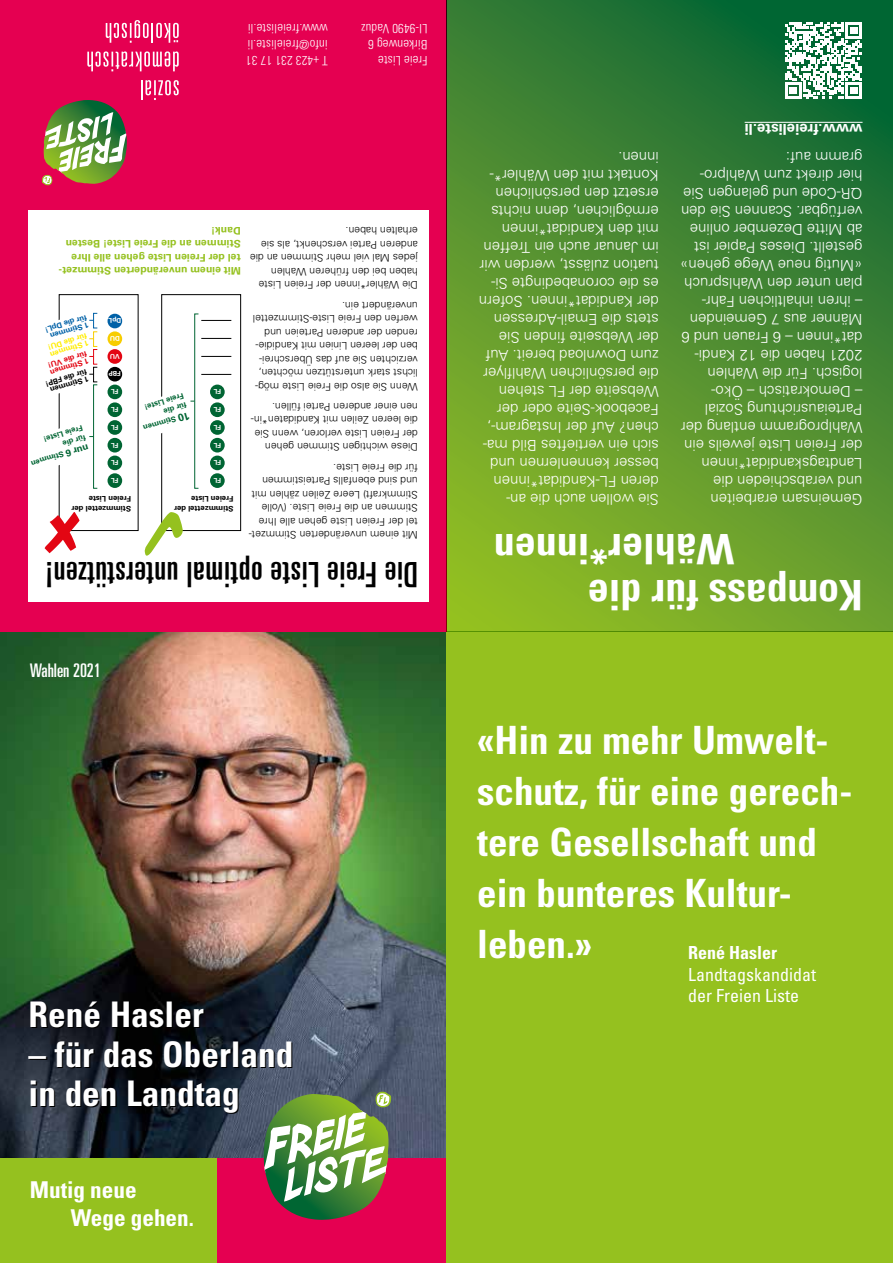
<style>
.page{position:relative;width:893px;height:1263px;background:#fff}
.page>*{position:absolute;margin:0;border:0;box-sizing:border-box;transform-origin:0 0}
.t1{font:700 condensed 42px/46.5px "Univers";color:#fff}
.t2{font:700 condensed 39px/51px "Univers";color:#fff}
.t3{font:700 condensed 35.25px/39.5px "Univers";color:#fff}
.t4{font:ultra-condensed 34.95px "Univers";letter-spacing:.02em;color:#000}
.t5{font:700 condensed 23.25px/27.8px "Univers";color:#fff}
.t6{font:ultra-condensed 18.75px "Univers";color:#fff}
.t7{font:condensed 18px/21.6px "Univers";color:#fff}
.t8{font:700 condensed 18px "Univers";color:#fff}
.t9{font:300 15px/18px "Univers";color:#fff}
.t10{font:700 15px "Univers CE";color:#fff}
.t11{font:300 condensed 12.9px/16.4px "Univers";letter-spacing:.01em;color:#fff}
.t12{font:300 10.5px/13.5px "Univers";color:#000}
.t13{font:700 10.5px/13.5px "Univers CE";color:#95c11f}
.t14{font:700 7.8px/9.6px "Univers";color:#000}
.t15{font:700 7.8px/9.6px "Univers";color:#006533}
.t16{font:700 7.8px/7.5px "Univers";color:#0061a7}
.t17{font:700 7.8px/7.5px "Univers";color:#e30613}
.t18{font:700 7.8px/7.5px "Univers";color:#ffed00}
.t19{font:700 6.75px "Univers";color:#fff}
.s1{font-size:9.6px}
.s2{font-size:10.65px}
</style>
<div class="page">
<img style="left:0;top:631px;width:446px;height:528px">
<div style="left:217px;top:1159px;width:229px;height:104px;background:#e50051"></div>
<div style="left:0;top:1159px;width:217px;height:104px;background:#95c11f"></div>
<svg style="left:263px;top:1092px;width:128px;height:128px"></svg>
<div style="left:446px;top:631px;width:447px;height:632px;background:#95c11f"></div>
<div style="left:0;top:0;width:447px;height:631px;background:#e50051"></div>
<svg style="left:145px;top:80px;width:34px;height:20px"></svg>
<hr style="left:141px;top:80px;width:2px;height:20px;background:#fff">
<svg style="left:87px;top:51px;width:92px;height:20px"></svg>
<svg style="left:106px;top:20px;width:73px;height:23px"></svg>
<img style="left:42px;top:100px;width:85px;height:85px">
<div style="left:28px;top:210px;width:401px;height:392px;background:#fff"></div>
<div style="left:161px;top:294px;width:80px;height:237px;border:1px solid #000"></div>
<div style="left:59px;top:294px;width:79px;height:237px;border:1px solid #000"></div>
<hr style="left:201px;top:374px;width:30px;height:1px;background:#000">
<hr style="left:201px;top:356px;width:30px;height:1px;background:#000">
<hr style="left:201px;top:338px;width:30px;height:1px;background:#000">
<hr style="left:201px;top:320px;width:30px;height:1px;background:#000">
<div style="left:194px;top:314px;width:5px;height:175px;border:1px solid #006533"></div>
<svg style="left:161px;top:389px;width:35px;height:46px"></svg>
<svg style="left:144px;top:512px;width:39px;height:44px"></svg>
<svg style="left:45px;top:512px;width:35px;height:41px"></svg>
<div style="left:210px;top:473px;width:15px;height:15px;background:#006533;border-radius:50%"></div>
<div style="left:210px;top:438px;width:15px;height:14px;background:#006533;border-radius:50%"></div>
<div style="left:210px;top:456px;width:15px;height:14px;background:#006533;border-radius:50%"></div>
<div style="left:210px;top:385px;width:15px;height:14px;background:#006533;border-radius:50%"></div>
<div style="left:210px;top:420px;width:15px;height:15px;background:#006533;border-radius:50%"></div>
<div style="left:210px;top:402px;width:15px;height:15px;background:#006533;border-radius:50%"></div>
<div style="left:108px;top:473px;width:14px;height:15px;background:#006533;border-radius:50%"></div>
<div style="left:108px;top:438px;width:14px;height:14px;background:#006533;border-radius:50%"></div>
<div style="left:108px;top:367px;width:14px;height:14px;background:#000;border-radius:50%"></div>
<div style="left:108px;top:456px;width:14px;height:14px;background:#006533;border-radius:50%"></div>
<div style="left:108px;top:385px;width:14px;height:14px;background:#006533;border-radius:50%"></div>
<div style="left:108px;top:420px;width:14px;height:15px;background:#006533;border-radius:50%"></div>
<div style="left:108px;top:402px;width:14px;height:15px;background:#006533;border-radius:50%"></div>
<div style="left:108px;top:331px;width:14px;height:15px;background:#f7cd00;border-radius:50%"></div>
<div style="left:108px;top:314px;width:14px;height:14px;background:#0061a7;border-radius:50%"></div>
<div style="left:93px;top:384px;width:5px;height:105px;border:1px solid #006533"></div>
<svg style="left:58px;top:421px;width:37px;height:45px"></svg>
<div style="left:108px;top:349px;width:14px;height:15px;background:#e30613;border-radius:50%"></div>
<svg style="left:58px;top:312px;width:36px;height:83px"></svg>
<svg style="left:447px;top:0;width:446px;height:631px;background:#51902f"></svg>
<hr style="left:745px;top:122px;width:117px;height:1px;background:#fff">
<svg style="left:785px;top:22px;width:77px;height:77px"></svg>
<p class="t11" style="left:328px;top:69px;width:83px;rotate:-180deg">T +423 231 17 31 info@freieliste.li www.freieliste.li</p>
<p class="t11" style="left:427px;top:69px;width:68px;rotate:-180deg">Freie Liste<br>Birkenweg 6<br>LI-9490 Vaduz</p>
<p class="t13" style="left:241px;top:277px;width:183px;rotate:-180deg">Mit einem unveränderten Stimmzet&shy;tel der Freien Liste gehen alle Ihre<br>Stimmen an die Freie Liste! Besten<br>Dank!</p>
<p class="t16" style="left:90px;top:328px;width:45px;rotate:163deg">1 Stimmen für die DpL!</p>
<p class="t18" style="left:90px;top:347px;width:42px;rotate:163deg">1 Stimmen für die DU!</p>
<p class="t17" style="left:90px;top:364px;width:42px;rotate:163deg">1 Stimmen für die VU!</p>
<p class="t14" style="left:90px;top:382px;width:44px;line-height:7.5px;rotate:163deg">1 Stimmen für die FBP!</p>
<p class="t15" style="left:90px;top:451px;width:61px;rotate:163deg"><span class="s1">nur 6</span> Stimmen für die<br>Freie Liste!</p>
<p class="t19" style="left:121px;top:325px;width:14px;rotate:-180deg">DpL</p>
<p class="t19" style="left:120px;top:343px;width:12px;rotate:-180deg">DU</p>
<p class="t19" style="left:120px;top:360px;width:12px;rotate:-180deg">VU</p>
<p class="t19" style="left:121px;top:378px;width:14px;rotate:-180deg">FBP</p>
<p class="t19" style="left:119px;top:396px;width:9px;rotate:-180deg">FL</p>
<p class="t19" style="left:119px;top:431px;width:9px;rotate:-180deg">FL</p>
<p class="t19" style="left:119px;top:414px;width:9px;rotate:-180deg">FL</p>
<p class="t19" style="left:119px;top:449px;width:9px;rotate:-180deg">FL</p>
<p class="t19" style="left:119px;top:467px;width:9px;rotate:-180deg">FL</p>
<p class="t19" style="left:119px;top:484px;width:9px;rotate:-180deg">FL</p>
<p class="t14" style="left:131px;top:513px;width:61px;rotate:-180deg">Stimmzettel der<br>Freien Liste</p>
<p class="t15" style="left:191px;top:419px;width:49px;rotate:163deg"><span class="s2">10</span> Stimmen für die<br>Freie Liste!</p>
<p class="t19" style="left:221px;top:396px;width:9px;rotate:-180deg">FL</p>
<p class="t19" style="left:221px;top:431px;width:9px;rotate:-180deg">FL</p>
<p class="t19" style="left:221px;top:414px;width:9px;rotate:-180deg">FL</p>
<p class="t19" style="left:221px;top:449px;width:9px;rotate:-180deg">FL</p>
<p class="t19" style="left:221px;top:467px;width:9px;rotate:-180deg">FL</p>
<p class="t19" style="left:221px;top:484px;width:9px;rotate:-180deg">FL</p>
<p class="t14" style="left:234px;top:513px;width:61px;rotate:-180deg">Stimmzettel der<br>Freien Liste</p>
<p class="t12" style="left:418px;top:292px;width:170px;rotate:-180deg">Die Wähler*innen der Freien Liste haben bei den früheren Wahlen jedes Mal viel mehr Stimmen an die anderen Partei verschenkt, als sie erhalten haben.</p>
<p class="t12" style="left:418px;top:393px;width:167px;rotate:-180deg">Wenn Sie also die Freie Liste mög&shy;lichst stark unterstützen möchten, verzichten Sie auf das Überschrei&shy;ben der leeren Linien mit Kandidie&shy;renden der anderen Parteien und werfen den Freie Liste-Stimmzettel unverändert ein.</p>
<p class="t12" style="left:418px;top:454px;width:168px;rotate:-180deg">Diese wichtigen Stimmen gehen der Freien Liste verloren, wenn Sie die leeren Zeilen mit Kandidaten*in&shy;nen einer anderen Partei füllen.</p>
<p class="t12" style="left:418px;top:542px;width:171px;rotate:-180deg">Mit einem unveränderten Stimmzet&shy;tel der Freien Liste gehen alle Ihre<br>Stimmen an die Freie Liste. (Volle<br>Stimmkraft) Leere Zeilen zählen mit und sind ebenfalls Parteistimmen für die Freie Liste.</p>
<h3 class="t4" style="left:418px;top:595px;width:374px;rotate:-180deg">Die Freie Liste optimal unterstützen!</h3>
<p class="t6" style="left:30px;top:659px;width:73px">Wahlen 2021</p>
<h3 class="t3" style="left:29px;top:995px;width:177px">René Hasler</h3>
<h3 class="t3" style="left:29px;top:1034px;width:266px">– für das Oberland in den Landtag</h3>
<h3 class="t5" style="left:71px;top:1176px;width:125px;text-indent:-41px">Mutig neue<br>Wege gehen.</h3>
<p class="t9" style="left:659px;top:509px;width:182px;rotate:-180deg">Sie wollen auch die an&shy;deren FL-Kandidat*innen besser kennenlernen und sich ein vertieftes Bild ma&shy;chen? Auf der Instagram-,<br>Facebook-Seite oder der<br>Webseite der FL stehen die persönlichen Wahlflyer zum Download bereit. Auf der Webseite finden Sie stets die Email-Adressen der Kandidat*innen. Sofern es die coronabedingte Si&shy;tuation zulässt, werden wir im Januar auch ein Treffen mit den Kandidat*innen ermöglichen, denn nichts ersetzt den persönlichen<br>Kontakt mit den Wähler*- innen.</p>
<p class="t10" style="left:862px;top:138px;width:119px;rotate:-180deg">www.freieliste.li</p>
<p class="t9" style="left:862px;top:311px;width:184px;rotate:-180deg">– ihren inhaltlichen Fahr&shy;plan unter den Wahlspruch «Mutig neue Wege gehen» gestellt. Dieses Papier ist ab Mitte Dezember online verfügbar. Scannen Sie den<br>QR-Code und gelangen Sie hier direkt zum Wahlpro&shy;gramm auf:</p>
<p class="t9" style="left:862px;top:401px;width:183px;rotate:-180deg">– Demokratisch – Öko&shy;logisch. Für die Wahlen<br>2021 haben die 12 Kandi&shy;dat*innen – 6 Frauen und 6<br>Männer aus 7 Gemeinden</p>
<p class="t9" style="left:862px;top:509px;width:183px;rotate:-180deg">Gemeinsam erarbeiten<br>und verabschieden die<br>Landtagskandidat*innen der Freien Liste jeweils ein<br>Wahlprogramm entlang der<br>Parteiausrichtung Sozial</p>
<h1 class="t1" style="left:734px;top:619px;width:242px;text-indent:-128px;rotate:-180deg">Kompass für die<br>Wähler*innen</h1>
<h2 class="t2" style="left:477px;top:714px;width:377px">«Hin zu mehr Umwelt&shy;schutz, für eine gerech&shy;tere Gesellschaft und ein bunteres Kultur&shy;leben.»</h2>
<p class="t8" style="left:688px;top:941px;width:90px">René Hasler</p>
<p class="t7" style="left:688px;top:963px;width:129px">Landtagskandidat der Freien Liste</p>
</div>
